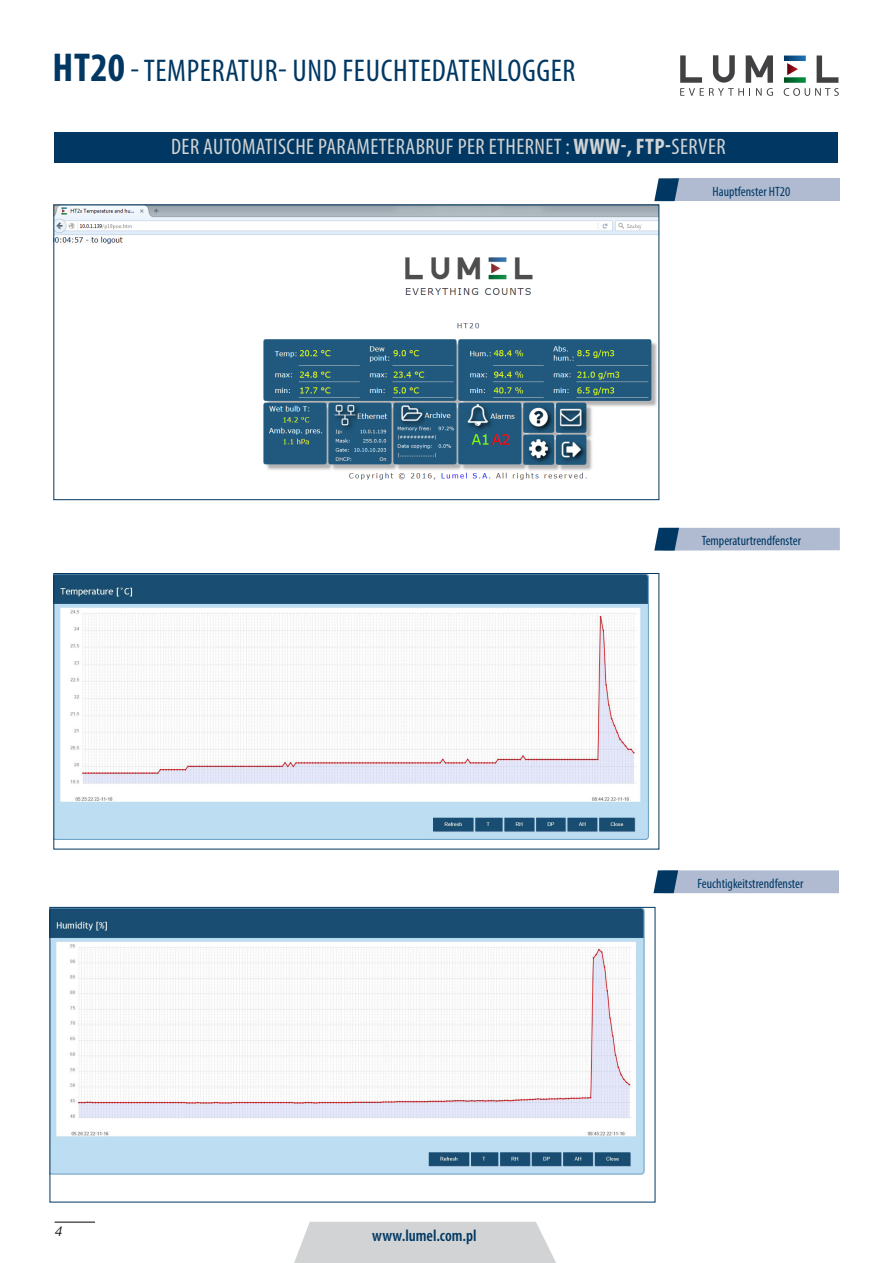
<style>
.page{position:relative;width:893px;height:1263px;background:#fff}
.page>*{position:absolute;margin:0;border:0;box-sizing:border-box;transform-origin:0 0}
.t1{font:condensed 31.5px "Myriad Pro";letter-spacing:.02em;color:#003863}
.t2{font:condensed 22.5px "Myriad Pro";letter-spacing:.02em;color:#d1d3d4}
.t3{font:600 condensed 16.5px "Myriad Pro";color:#003863}
.t4{font:condensed 13.5px "Myriad Pro";color:#003863}
.t5{font:italic 300 13.5px "PL Switzerland";color:#000}
.s1{font-weight:700;font-size:40.5px}
.s2{font-weight:700}
</style>
<div class="page">
<svg style="left:294px;top:1222px;width:262px;height:41px;background:#d4d5d6"></svg>
<hr style="left:55px;top:1222px;width:40px;height:1px;background:#000">
<svg style="left:680px;top:55px;width:93px;height:41px"></svg>
<svg style="left:784px;top:56px;width:55px;height:40px"></svg>
<div style="left:54px;top:132px;width:784px;height:30px;background:#003863"></div>
<div style="left:674px;top:178px;width:166px;height:23px;background:#b0bbd1"></div>
<svg style="left:654px;top:178px;width:25px;height:23px"></svg>
<div style="left:663px;top:528px;width:177px;height:23px;background:#b0bbd1"></div>
<svg style="left:654px;top:528px;width:25px;height:23px"></svg>
<div style="left:662px;top:870px;width:177px;height:23px;background:#b0bbd1"></div>
<svg style="left:653px;top:870px;width:25px;height:23px"></svg>
<img style="left:56px;top:207px;width:601px;height:273px">
<div style="left:54px;top:205px;width:605px;height:295px;border:1px solid #003863"></div>
<img style="left:56px;top:575px;width:592px;height:265px">
<div style="left:54px;top:573px;width:605px;height:276px;border:1px solid #003863"></div>
<img style="left:52px;top:909px;width:593px;height:265px">
<div style="left:50px;top:907px;width:605px;height:295px;border:1px solid #003863"></div>
<h1 class="t1" style="left:53px;top:52px;width:524px"><span class="s1">ht20</span> - TEMPERATUR- UND FEUCHTEDATENLOGGER</h1>
<h2 class="t2" style="left:171px;top:133px;width:336px">DER AUTOMATISCHE PARAMETERABRUF PER Ether</h2>
<h2 class="t2" style="left:534px;top:133px;width:193px">net : <span class="s2">WWW-, FTP-</span>SERVER</h2>
<p class="t4" style="left:712px;top:183px;width:79px">Hauptfenster HT20</p>
<p class="t4" style="left:702px;top:532px;width:101px">Temperaturtrendfenster</p>
<p class="t5" style="left:54px;top:1223px;width:9px">4</p>
<p class="t3" style="left:372px;top:1225px;width:106px">www.lumel.com.pl</p>
<p class="t4" style="left:697px;top:875px;width:107px">Feuchtigkeitstrendfenster</p>
</div>
